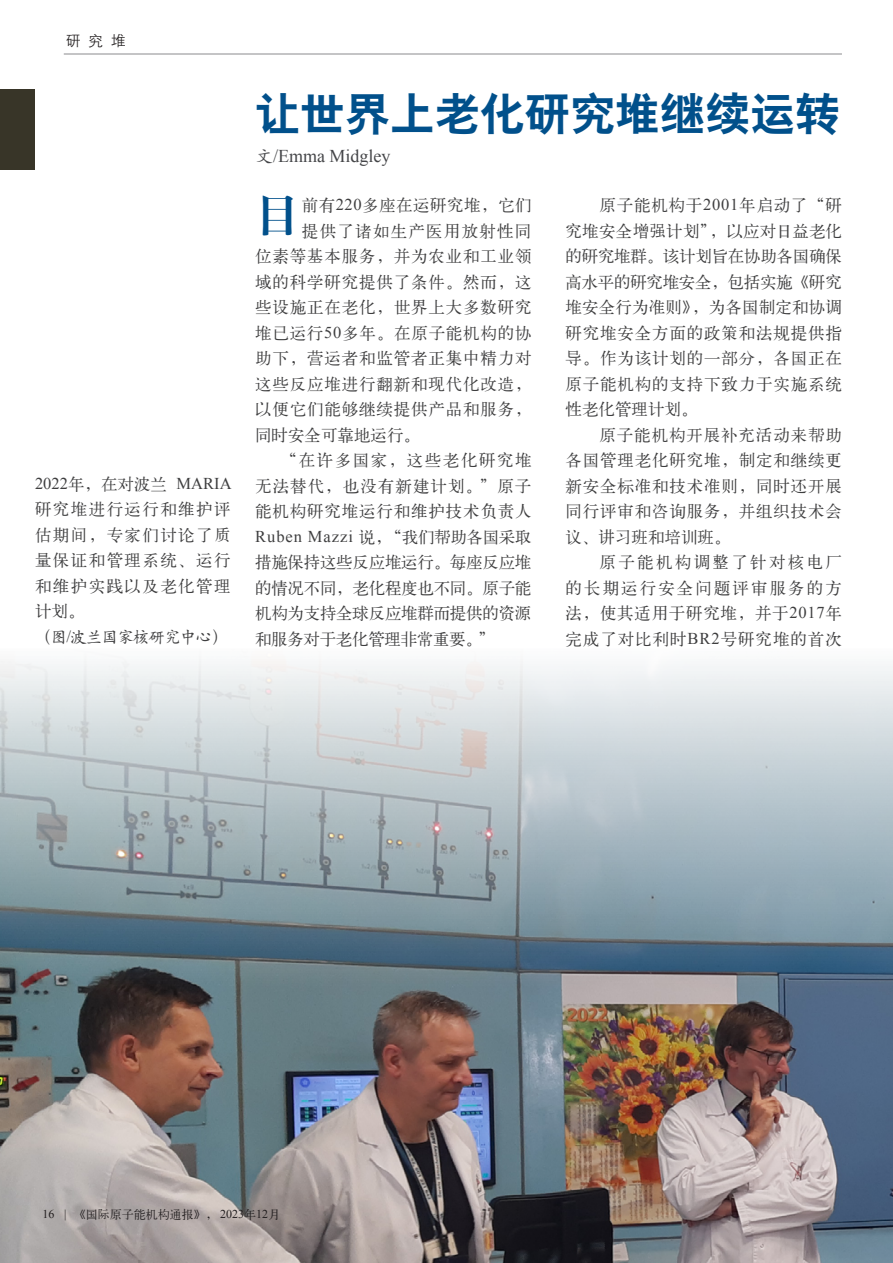
<style>
.page{position:relative;width:893px;height:1263px;background:#fff}
.page>*{position:absolute;margin:0;border:0;box-sizing:border-box;transform-origin:0 0}
.t1{font:45px "H Yb 2 gj";color:#01508b}
.t2{font:45px "H Ya 4 gj";color:#01508b}
.t3{font:18px "Times New Roman";color:#444548}
.t4{font:16.5px/25.5px "H Ya 1 gj";letter-spacing:.05em;color:#3e3e3f;text-align:justify}
.t5{font:16.5px "H Ya 1 gj";letter-spacing:-.015em;color:#3e3e3f}
.t6{font:16.5px "H Ya 1 gj";letter-spacing:-.02em;color:#3e3e3f}
.t7{font:16.5px "H Ya 1 gj";letter-spacing:.03em;color:#3e3e3f}
.t8{font:16.5px "Times New Roman";color:#3e3e3f}
.t9{font:16.5px "H Ya 1 gj";letter-spacing:.095em;color:#3e3e3f}
.t10{font:16.5px "H Ya 1 gj";letter-spacing:.075em;color:#3e3e3f}
.t11{font:16.5px "H Yc 1 gj";letter-spacing:-.05em;color:#3e3e3f}
.t12{font:16.5px "H Ya 1 gj";color:#3e3e3f}
.t13{font:15px "H Yg 2 gj";color:#231f20}
.t14{font:12px "H Ya 1 gj";color:#231f20}
.s1{font-family:"H Ya 1 gj"}
.s2{font-family:"Times New Roman"}
.s3{font-family:"H Yc 1 gj"}
</style>
<div class="page">
<div style="left:0;top:89px;width:34px;height:81px;background:#383528"></div>
<img style="left:0;top:659px;width:893px;height:604px">
<hr style="left:64px;top:54px;width:778px;height:1px;background:#636366">
<p class="t13" style="left:66px;top:33px;width:61px">研 究 堆</p>
<p class="t8" style="left:35px;top:472px;width:198px">2022<span class="s1">年，在对波兰</span> MARIA</p>
<p class="t4" style="left:35px;top:497px;width:197px">研究堆进行运行和维护评估期间，专家们讨论了质量保证和管理系统、运行和维护实践以及老化管理计划。</p>
<p class="t11" style="left:35px;top:629px;width:194px"><span class="s1">（</span>图<span class="s2">/</span>波兰国家核研究中心<span class="s1">）</span></p>
<h1 class="t1" style="left:255px;top:91px;width:587px">让世界上老化研究堆继续运转</h1>
<p class="t3" style="left:255px;top:143px;width:137px"><span class="s3">文</span>/Emma Midgley</p>
<h1 class="t2" style="left:255px;top:192px;width:46px">目</h1>
<p class="t7" style="left:302px;top:197px;width:231px">前有<span class="s2">220</span>多座在运研究堆，它们</p>
<p class="t10" style="left:302px;top:223px;width:231px">提供了诸如生产医用放射性同</p>
<p class="t4" style="left:255px;top:244px;width:278px">位素等基本服务，并为农业和工业领</p>
<p class="t4" style="left:255px;top:269px;width:278px">域的科学研究提供了条件。然而，这</p>
<p class="t4" style="left:255px;top:295px;width:278px">些设施正在老化，世界上大多数研究</p>
<p class="t4" style="left:255px;top:320px;width:278px">堆已运行<span class="s2">50</span>多年。在原子能机构的协</p>
<p class="t4" style="left:255px;top:345px;width:278px">助下，营运者和监管者正集中精力对</p>
<p class="t4" style="left:255px;top:371px;width:278px">这些反应堆进行翻新和现代化改造，</p>
<p class="t4" style="left:255px;top:396px;width:278px">以便它们能够继续提供产品和服务，</p>
<p class="t12" style="left:255px;top:426px;width:166px">同时安全可靠地运行。</p>
<p class="t9" style="left:281px;top:452px;width:252px">“在许多国家，这些老化研究堆</p>
<p class="t4" style="left:255px;top:473px;width:278px">无法替代，也没有新建计划。”原子</p>
<p class="t4" style="left:255px;top:498px;width:278px">能机构研究堆运行和维护技术负责人</p>
<p class="t6" style="left:255px;top:528px;width:278px"><span class="s2">Ruben Mazzi</span> 说，“我们帮助各国采取</p>
<p class="t5" style="left:255px;top:554px;width:278px">措施保持这些反应堆运行。每座反应堆</p>
<p class="t5" style="left:255px;top:579px;width:278px">的情况不同，老化程度也不同。原子能</p>
<p class="t5" style="left:255px;top:605px;width:278px">机构为支持全球反应堆群而提供的资源</p>
<p class="t6" style="left:255px;top:630px;width:241px">和服务对于老化管理非常重要。”</p>
<p class="t4" style="left:565px;top:192px;width:278px;text-indent:34px">原子能机构于<span class="s2">2001</span>年启动了“研究堆安全增强计划”，以应对日益老化的研究堆群。该计划旨在协助各国确保高水平的研究堆安全，包括实施《研究堆安全行为准则》，为各国制定和协调研究堆安全方面的政策和法规提供指导。作为该计划的一部分，各国正在原子能机构的支持下致力于实施系统性老化管理计划。</p>
<p class="t4" style="left:565px;top:422px;width:278px;text-indent:34px">原子能机构开展补充活动来帮助各国管理老化研究堆，制定和继续更新安全标准和技术准则，同时还开展同行评审和咨询服务，并组织技术会议、讲习班和培训班。</p>
<p class="t4" style="left:565px;top:549px;width:278px;text-indent:34px">原子能机构调整了针对核电厂的长期运行安全问题评审服务的方法，使其适用于研究堆，并于<span class="s2">2017</span>年完成了对比利时<span class="s2">BR2</span>号研究堆的首次</p>
<p class="t14" style="left:43px;top:1208px;width:239px"><span class="s2">16 |</span> 《国际原子能机构通报》， <span class="s2">2023</span>年<span class="s2">12</span>月</p>
</div>
